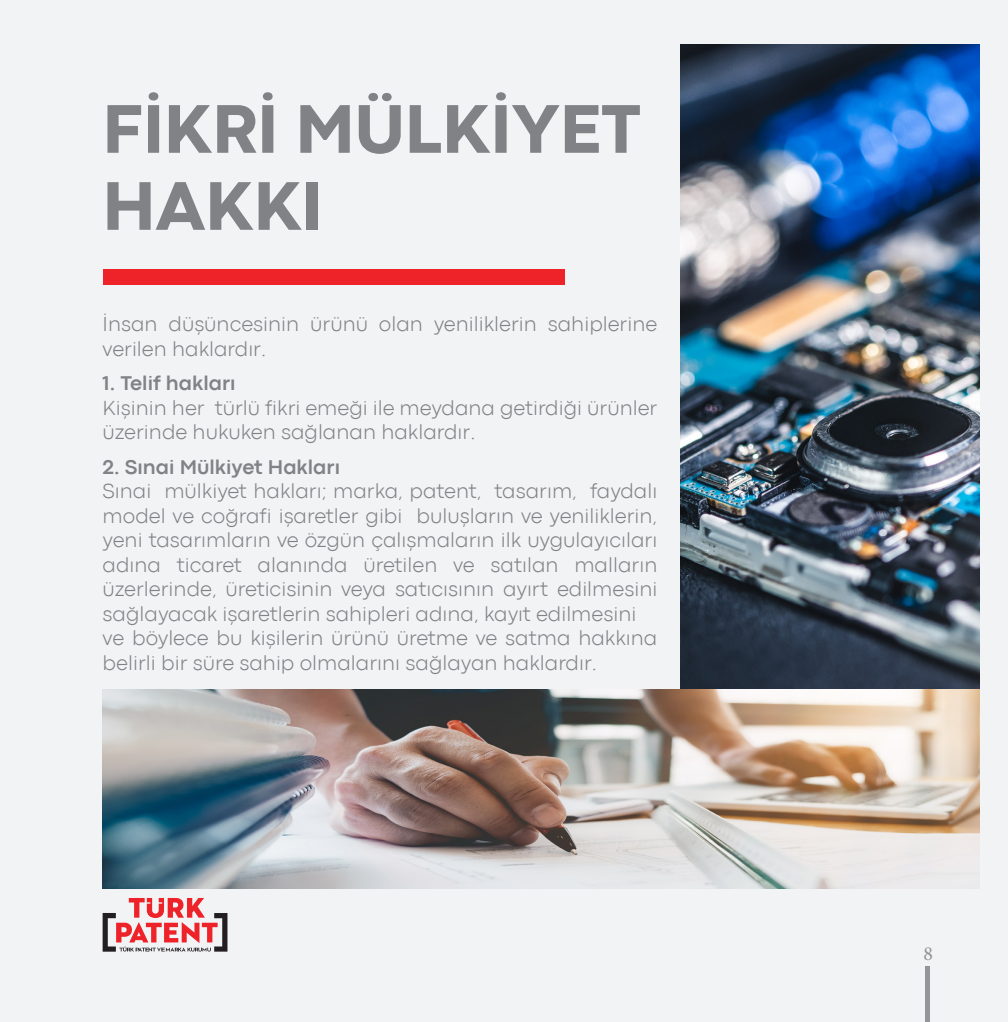
<style>
.page{position:relative;width:1008px;height:1022px;background:#fff}
.page>*{position:absolute;margin:0;border:0;box-sizing:border-box;transform-origin:0 0}
.t1{font:800 71.75px/77px "Codec Pro";color:#808285}
.t2{font:300 21px/24.5px "Codec Pro";color:#808285}
.t3{font:700 21px "Codec Pro";color:#808285}
.t4{font:21px "Minion Pro";color:#939598}
</style>
<div class="page">
<div style="left:0;top:0;width:1007px;height:1021px;background:#f2f3f4"></div>
<img style="left:680px;top:45px;width:299px;height:645px">
<img style="left:103px;top:690px;width:876px;height:199px">
<div style="left:103px;top:269px;width:461px;height:15px;background:#ee2229"></div>
<svg style="left:103px;top:898px;width:124px;height:54px"></svg>
<hr style="left:925px;top:966px;width:4px;height:56px;background:#939598">
<p class="t1" style="left:103px;top:90px;width:540px">FİKRİ MÜLKİYET<br>HAKKI</p>
<p class="t2" style="left:103px;top:312px;width:556px">İnsan düşüncesinin ürünü olan yeniliklerin sahiplerine verilen haklardır.</p>
<p class="t3" style="left:103px;top:371px;width:134px">1. Telif hakları</p>
<p class="t2" style="left:103px;top:395px;width:556px">Kişinin her türlü fikri emeği ile meydana getirdiği ürünler üzerinde hukuken sağlanan haklardır.</p>
<p class="t3" style="left:103px;top:454px;width:239px">2. Sınai Mülkiyet Hakları</p>
<p class="t2" style="left:103px;top:478px;width:556px;text-align:justify">Sınai mülkiyet hakları; marka, patent, tasarım, faydalı model ve coğrafi işaretler gibi buluşların ve yeniliklerin, yeni tasarımların ve özgün çalışmaların ilk uygulayıcıları adına ticaret alanında üretilen ve satılan malların üzerlerinde, üreticisinin veya satıcısının ayırt edilmesini sağlayacak işaretlerin sahipleri adına, kayıt edilmesini</p>
<p class="t2" style="left:103px;top:625px;width:556px">ve böylece bu kişilerin ürünü üretme ve satma hakkına belirli bir süre sahip olmalarını sağlayan haklardır.</p>
<p class="t4" style="left:922px;top:939px;width:12px">8</p>
</div>
